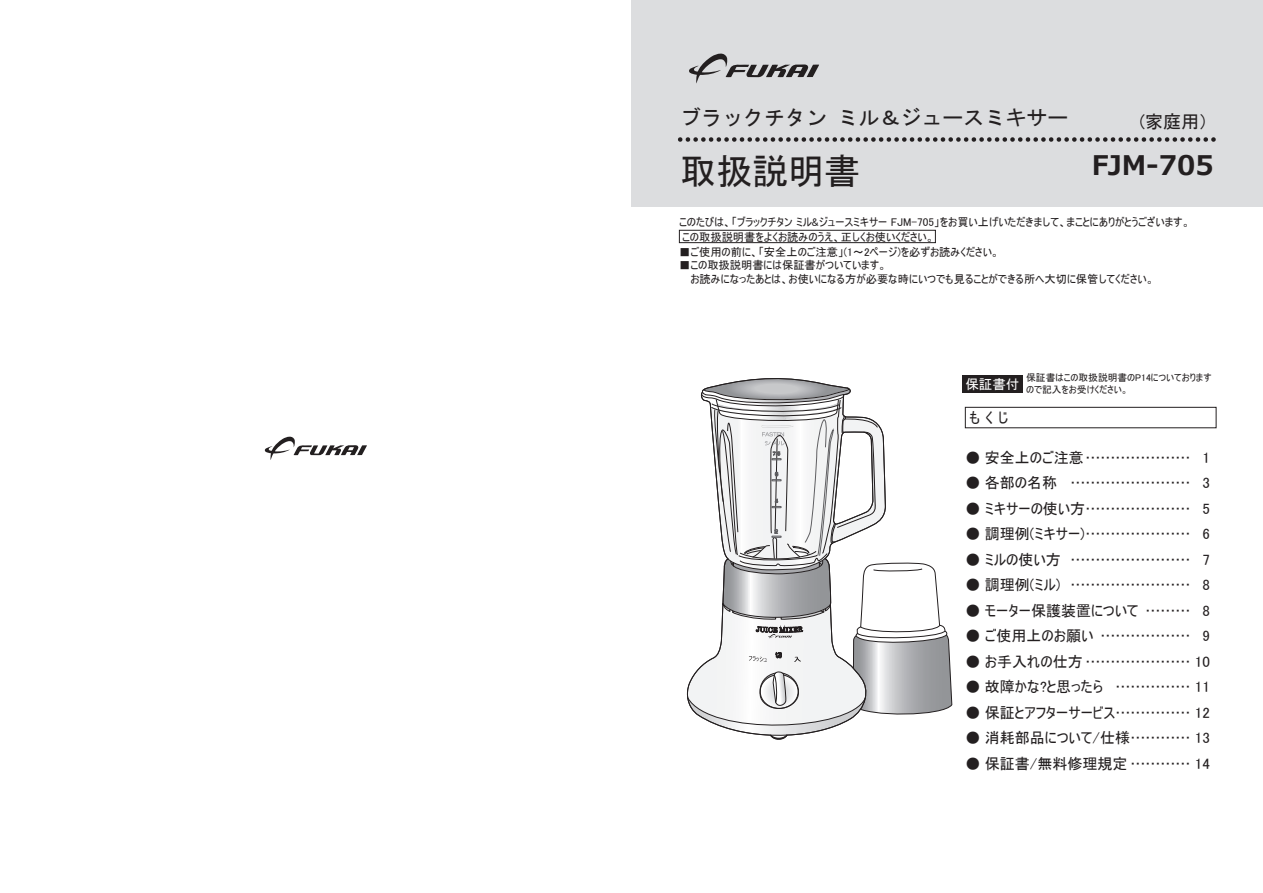
<style>
.page{position:relative;width:1263px;height:893px;background:#fff}
.page>*{position:absolute;margin:0;border:0;box-sizing:border-box;transform-origin:0 0}
.t1{font:36px "MS UI Gothic";color:#231f20}
.t2{font:700 27px "Meiryo";color:#231f20}
.t3{font:21px "MS Gothic";color:#231f20}
.t4{font:18px "MS UI Gothic";color:#231f20}
.t5{font:15px "MS UI Gothic";color:#231f20}
.t6{font:13.5px "MS Gothic";color:#fff}
.t7{font:11.25px/13.5px "MS UI Gothic";color:#231f20}
.t8{font:9.75px/11.7px "MS UI Gothic";color:#231f20}
</style>
<div class="page">
<div style="left:631px;top:0;width:632px;height:207px;background:#dcdddf"></div>
<svg style="left:689px;top:54px;width:130px;height:29px"></svg>
<svg style="left:680px;top:137px;width:536px;height:5px"></svg>
<svg style="left:686px;top:562px;width:266px;height:153px"></svg>
<svg style="left:687px;top:378px;width:199px;height:362px"></svg>
<svg style="left:265px;top:437px;width:102px;height:23px"></svg>
<div style="left:962px;top:375px;width:61px;height:18px;background:#231f20"></div>
<div style="left:965px;top:407px;width:251px;height:21px;border:1px solid #231f20"></div>
<div style="left:679px;top:230px;width:256px;height:13px;border:1px solid #231f20"></div>
<h3 class="t3" style="left:680px;top:107px;width:390px">ブラックチタン ミル＆ジュースミキサー</h3>
<h1 class="t1" style="left:680px;top:153px;width:182px">取扱説明書</h1>
<h2 class="t2" style="left:1092px;top:146px;width:123px">FJM-705</h2>
<p class="t4" style="left:1140px;top:113px;width:70px">(家庭用）</p>
<p class="t7" style="left:679px;top:215px;width:512px">このたびは、「ブラックチタン ミル&amp;ジュースミキサー FJM-705」をお買い上げいただきまして、まことにありがとうございます。</p>
<p class="t7" style="left:679px;top:245px;width:322px">■ご使用の前に、「安全上のご注意」(1～2ページ)を必ずお読みください。</p>
<p class="t7" style="left:690px;top:258px;width:465px;text-indent:-11px">■この取扱説明書には保証書がついています。<br>お読みになったあとは、お使いになる方が必要な時にいつでも見ることができる所へ大切に保管してください。</p>
<p class="t7" style="left:682px;top:230px;width:254px">この取扱説明書をよくお読みのうえ、正しくお使いください。</p>
<p class="t6" style="left:965px;top:377px;width:55px">保証書付</p>
<p class="t8" style="left:1026px;top:372px;width:187px">保証書はこの取扱説明書のP14についておりますので記入をお受けください。　</p>
<p class="t5" style="left:969px;top:410px;width:41px">もくじ</p>
<p class="t5" style="left:965px;top:450px;width:246px">● 安全上のご注意………………… 1</p>
<p class="t5" style="left:965px;top:475px;width:246px">● 各部の名称 …………………… 3</p>
<p class="t5" style="left:965px;top:501px;width:246px">● ミキサーの使い方………………… 5</p>
<p class="t5" style="left:965px;top:526px;width:246px">● 調理例(ミキサー)………………… 6</p>
<p class="t5" style="left:965px;top:552px;width:246px">● ミルの使い方 …………………… 7</p>
<p class="t5" style="left:965px;top:577px;width:246px">● 調理例(ミル) …………………… 8</p>
<p class="t5" style="left:965px;top:603px;width:246px">● モーター保護装置について ……… 8</p>
<p class="t5" style="left:965px;top:628px;width:246px">● ご使用上のお願い ……………… 9</p>
<p class="t5" style="left:965px;top:654px;width:246px">● お手入れの仕方 ………………… 10</p>
<p class="t5" style="left:965px;top:679px;width:246px">● 故障かな?と思ったら …………… 11</p>
<p class="t5" style="left:965px;top:705px;width:246px">● 保証とアフターサービス…………… 12</p>
<p class="t5" style="left:965px;top:730px;width:246px">● 消耗部品について/仕様………… 13</p>
<p class="t5" style="left:965px;top:756px;width:246px">● 保証書/無料修理規定 ………… 14</p>
</div>
